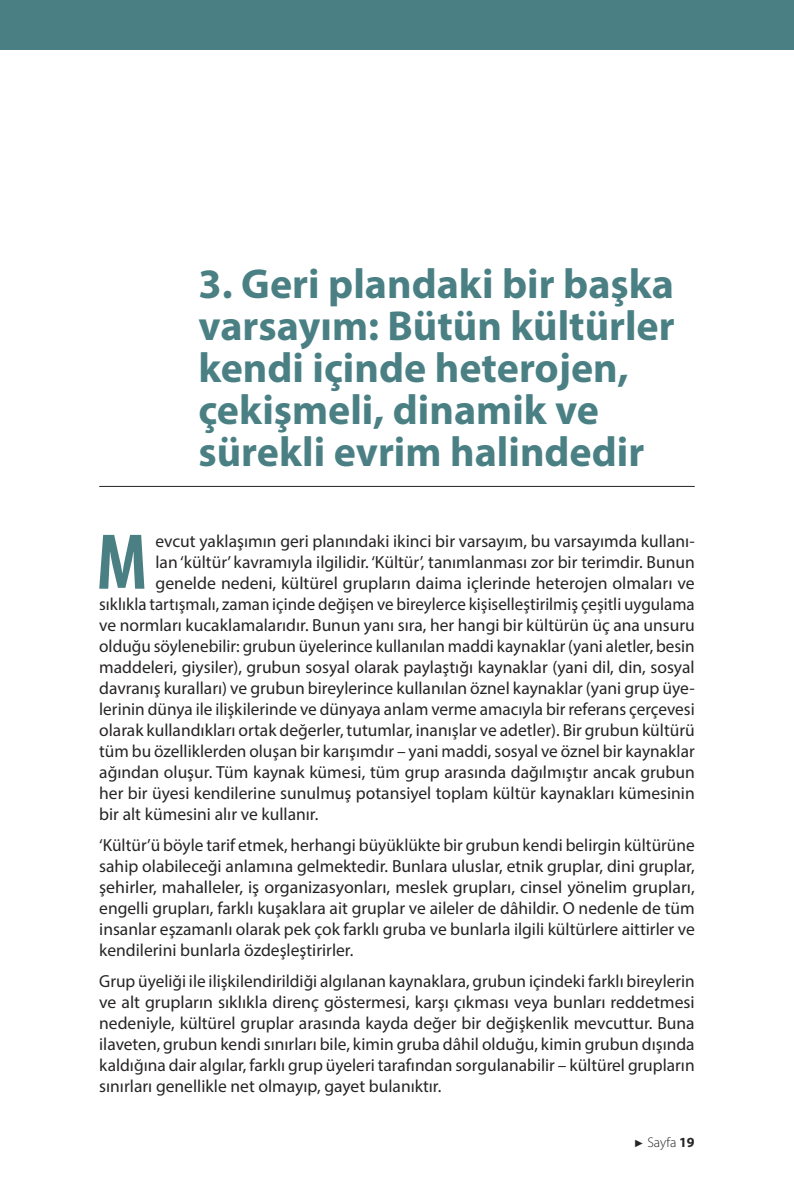
<style>
.page{position:relative;width:794px;height:1191px;background:#fff}
.page>*{position:absolute;margin:0;border:0;box-sizing:border-box;transform-origin:0 0}
.t1{font:700 condensed 79.8px "Myriad Pro";color:#4a8084}
.t2{font:700 42px/42px "Myriad Pro";color:#4a8084}
.t3{font:17.5px/21px "Myriad Pro";color:#272425;text-align:justify}
.t4{font:300 14px "Myriad Pro";color:#272425}
.s1{font-family:"Arial";font-weight:400;font-size:10.5px}
.s2{font-weight:700}
</style>
<div class="page">
<div style="left:0;top:0;width:794px;height:50px;background:#4a8084"></div>
<hr style="left:99px;top:486px;width:595px;height:1px;background:#272425">
<h2 class="t2" style="left:198px;top:266px;width:478px">3. Geri plandaki bir başka varsayım: Bütün kültürler kendi içinde heterojen, çekişmeli, dinamik ve sürekli evrim halindedir</h2>
<h1 class="t1" style="left:97px;top:514px;width:52px">M</h1>
<p class="t3" style="left:155px;top:532px;width:541px">evcut yaklaşımın geri planındaki ikinci bir varsayım, bu varsayımda kullanı-</p>
<p class="t3" style="left:155px;top:553px;width:541px">lan ‘kültür’ kavramıyla ilgilidir. ‘Kültür’, tanımlanması zor bir terimdir. Bunun</p>
<p class="t3" style="left:155px;top:574px;width:541px">genelde nedeni, kültürel grupların daima içlerinde heterojen olmaları ve</p>
<p class="t3" style="left:99px;top:595px;width:597px">sıklıkla tartışmalı, zaman içinde değişen ve bireylerce kişiselleştirilmiş çeşitli uygulama</p>
<p class="t3" style="left:99px;top:616px;width:597px">ve normları kucaklamalarıdır. Bunun yanı sıra, her hangi bir kültürün üç ana unsuru</p>
<p class="t3" style="left:99px;top:637px;width:597px">olduğu söylenebilir: grubun üyelerince kullanılan maddi kaynaklar (yani aletler, besin</p>
<p class="t3" style="left:99px;top:658px;width:597px">maddeleri, giysiler), grubun sosyal olarak paylaştığı kaynaklar (yani dil, din, sosyal</p>
<p class="t3" style="left:99px;top:679px;width:597px">davranış kuralları) ve grubun bireylerince kullanılan öznel kaynaklar (yani grup üye-</p>
<p class="t3" style="left:99px;top:700px;width:597px">lerinin dünya ile ilişkilerinde ve dünyaya anlam verme amacıyla bir referans çerçevesi</p>
<p class="t3" style="left:99px;top:721px;width:597px">olarak kullandıkları ortak değerler, tutumlar, inanışlar ve adetler). Bir grubun kültürü</p>
<p class="t3" style="left:99px;top:742px;width:597px">tüm bu özelliklerden oluşan bir karışımdır – yani maddi, sosyal ve öznel bir kaynaklar</p>
<p class="t3" style="left:99px;top:763px;width:597px">ağından oluşur. Tüm kaynak kümesi, tüm grup arasında dağılmıştır ancak grubun</p>
<p class="t3" style="left:99px;top:784px;width:597px">her bir üyesi kendilerine sunulmuş potansiyel toplam kültür kaynakları kümesinin</p>
<p class="t3" style="left:99px;top:805px;width:221px">bir alt kümesini alır ve kullanır.</p>
<p class="t3" style="left:99px;top:835px;width:597px">‘Kültür’ü böyle tarif etmek, herhangi büyüklükte bir grubun kendi belirgin kültürüne sahip olabileceği anlamına gelmektedir. Bunlara uluslar, etnik gruplar, dini gruplar, şehirler, mahalleler, iş organizasyonları, meslek grupları, cinsel yönelim grupları, engelli grupları, farklı kuşaklara ait gruplar ve aileler de dâhildir. O nedenle de tüm insanlar eşzamanlı olarak pek çok farklı gruba ve bunlarla ilgili kültürlere aittirler ve kendilerini bunlarla özdeşleştirirler.</p>
<p class="t3" style="left:99px;top:971px;width:597px">Grup üyeliği ile ilişkilendirildiği algılanan kaynaklara, grubun içindeki farklı bireylerin ve alt grupların sıklıkla direnç göstermesi, karşı çıkması veya bunları reddetmesi nedeniyle, kültürel gruplar arasında kayda değer bir değişkenlik mevcuttur. Buna ilaveten, grubun kendi sınırları bile, kimin gruba dâhil olduğu, kimin grubun dışında kaldığına dair algılar, farklı grup üyeleri tarafından sorgulanabilir – kültürel grupların sınırları genellikle net olmayıp, gayet bulanıktır.</p>
<p class="t4" style="left:634px;top:1136px;width:62px"><span class="s1">►</span> Sayfa <span class="s2">19</span></p>
</div>
